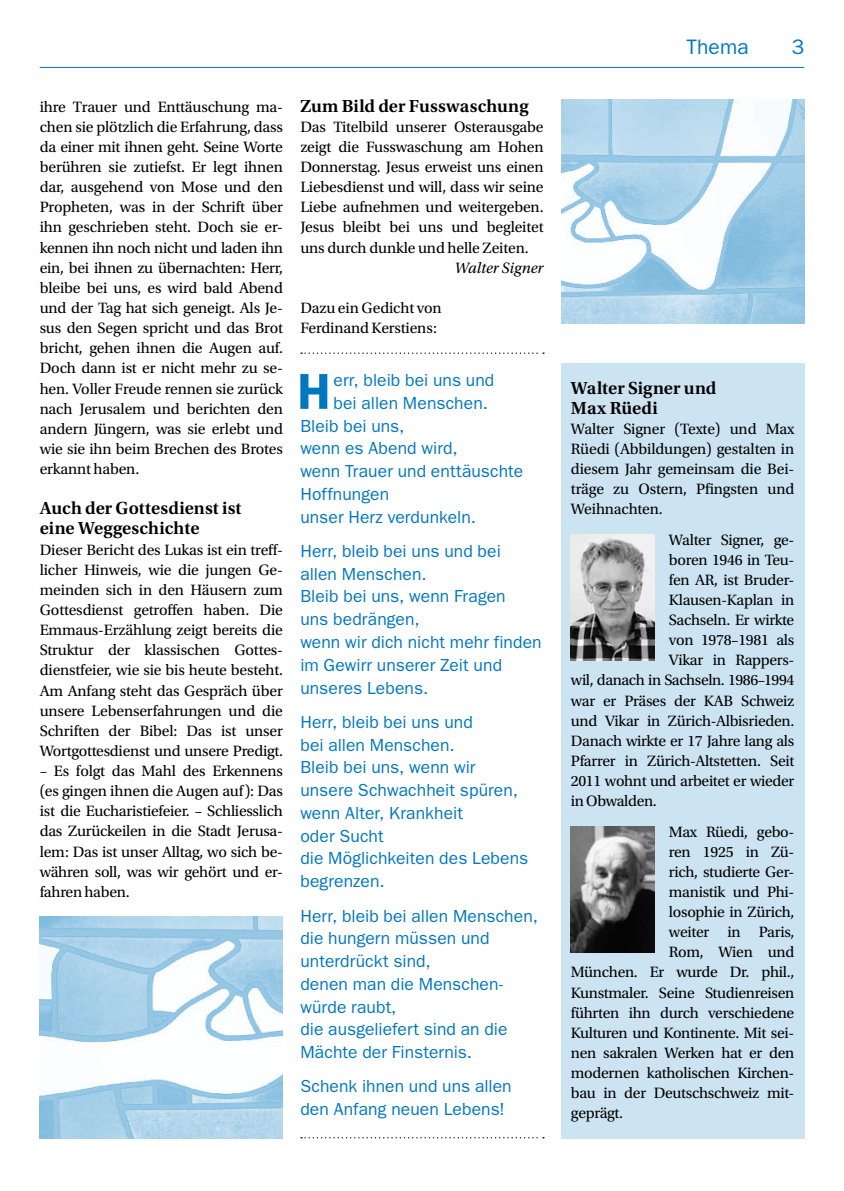
<style>
.page{position:relative;width:844px;height:1191px;background:#fff}
.page>*{position:absolute;margin:0;border:0;box-sizing:border-box;transform-origin:0 0}
.t1{font:600 50.75px "ITC Franklin Gothic Std";color:#0077bf}
.t2{font:21px "ITC Franklin Gothic Std";letter-spacing:.01em;color:#0077bf}
.t3{font:600 18.38px/20.1px "Utopia Std";letter-spacing:.005em;color:#000}
.t4{font:17.5px/22.8px "ITC Franklin Gothic Std";letter-spacing:.005em;color:#0077bf}
.t5{font:15.75px/20.1px "Utopia Std";letter-spacing:-.02em;color:#000;text-align:justify}
.t6{font:italic 15.75px "Utopia Std";color:#000}
</style>
<div class="page">
<hr style="left:40px;top:67px;width:764px;height:1px;background:#0077bf">
<svg style="left:301px;top:352px;width:243px;height:2px"></svg>
<div style="left:561px;top:363px;width:243px;height:775px;background:#cce4f2"></div>
<svg style="left:301px;top:1137px;width:243px;height:1px"></svg>
<img style="left:40px;top:917px;width:243px;height:221px">
<img style="left:561px;top:99px;width:243px;height:224px">
<img style="left:570px;top:534px;width:84px;height:126px">
<img style="left:570px;top:826px;width:84px;height:126px">
<p class="t5" style="left:40px;top:97px;width:245px">ihre Trauer und Enttäuschung ma&shy;chen sie plötzlich die Erfahrung, dass da einer mit ihnen geht. Seine Worte berühren sie zutiefst. Er legt ihnen dar, ausgehend von Mose und den Propheten, was in der Schrift über ihn geschrieben steht. Doch sie er&shy;kennen ihn noch nicht und laden ihn ein, bei ihnen zu übernachten: Herr, bleibe bei uns, es wird bald Abend und der Tag hat sich geneigt. Als Je&shy;sus den Segen spricht und das Brot bricht, gehen ihnen die Augen auf.<br>Doch dann ist er nicht mehr zu se&shy;hen. Voller Freude rennen sie zurück nach Jerusalem und berichten den andern Jüngern, was sie erlebt und wie sie ihn beim Brechen des Brotes erkannt haben.</p>
<p class="t3" style="left:40px;top:498px;width:203px">Auch der Gottesdienst ist eine Weggeschichte</p>
<p class="t5" style="left:40px;top:539px;width:245px;text-align:left">Dieser Bericht des Lukas ist ein treff&shy;licher Hinweis, wie die jungen Ge&shy;meinden sich in den Häusern zum Gottesdienst getroffen haben. Die Emmaus-Erzählung zeigt bereits die Struktur der klassischen Gottes&shy;dienstfeier, wie sie bis heute besteht.<br>Am Anfang steht das Gespräch über unsere Lebenserfahrungen und die Schriften der Bibel: Das ist unser Wortgottesdienst und unsere Predigt.</p>
<p class="t5" style="left:40px;top:761px;width:245px;text-align:left">– Es folgt das Mahl des Erkennens (es gingen ihnen die Augen auf): Das ist die Eucharistiefeier. – Schliesslich das Zurückeilen in die Stadt Jerusa&shy;lem: Das ist unser Alltag, wo sich be&shy;währen soll, was wir gehört und er&shy;fahren haben.</p>
<p class="t3" style="left:300px;top:96px;width:230px">Zum Bild der Fusswaschung</p>
<p class="t5" style="left:300px;top:117px;width:245px">Das Titelbild unserer Osterausgabe zeigt die Fusswaschung am Hohen Donnerstag. Jesus erweist uns einen Liebesdienst und will, dass wir seine Liebe aufnehmen und weitergeben.<br>Jesus bleibt bei uns und begleitet uns durch dunkle und helle Zeiten.</p>
<p class="t6" style="left:454px;top:259px;width:91px">Walter Signer</p>
<p class="t5" style="left:300px;top:298px;width:143px">Dazu ein Gedicht von<br>Ferdinand Kerstiens:</p>
<h1 class="t1" style="left:297px;top:361px;width:35px">H</h1>
<p class="t4" style="left:333px;top:369px;width:162px">err, bleib bei uns und</p>
<p class="t4" style="left:333px;top:391px;width:156px">bei allen Menschen.</p>
<p class="t4" style="left:300px;top:414px;width:106px">Bleib bei uns,</p>
<p class="t4" style="left:300px;top:437px;width:159px">wenn es Abend wird,</p>
<p class="t4" style="left:300px;top:460px;width:224px">wenn Trauer und enttäuschte</p>
<p class="t4" style="left:300px;top:482px;width:90px">Hoffnungen</p>
<p class="t4" style="left:300px;top:505px;width:177px">unser Herz verdunkeln.</p>
<p class="t4" style="left:300px;top:540px;width:243px">Herr, bleib bei uns und bei allen Menschen.<br>Bleib bei uns, wenn Fragen<br>uns bedrängen,<br>wenn wir dich nicht mehr finden im Gewirr unserer Zeit und unseres Lebens.</p>
<p class="t4" style="left:300px;top:710px;width:229px">Herr, bleib bei uns und<br>bei allen Menschen.<br>Bleib bei uns, wenn wir unsere Schwachheit spüren, wenn Alter, Krankheit<br>oder Sucht<br>die Möglichkeiten des Lebens begrenzen.</p>
<p class="t4" style="left:300px;top:904px;width:239px">Herr, bleib bei allen Menschen, die hungern müssen und unterdrückt sind,<br>denen man die Menschen&shy;würde raubt,<br>die ausgeliefert sind an die<br>Mächte der Finsternis.</p>
<p class="t4" style="left:300px;top:1075px;width:213px">Schenk ihnen und uns allen den Anfang neuen Lebens!</p>
<h2 class="t2" style="left:686px;top:35px;width:64px">Thema</h2>
<h2 class="t2" style="left:791px;top:35px;width:14px">3</h2>
<p class="t3" style="left:570px;top:378px;width:147px">Walter Signer und<br>Max Rüedi</p>
<p class="t5" style="left:570px;top:419px;width:225px">Walter Signer (Texte) und Max Rüedi (Abbildungen) gestalten in diesem Jahr gemeinsam die Bei&shy;träge zu Ostern, Pfingsten und Weihnachten.</p>
<p class="t5" style="left:668px;top:529px;width:127px">Walter Signer, ge-</p>
<p class="t5" style="left:668px;top:550px;width:127px">boren 1946 in Teu-</p>
<p class="t5" style="left:668px;top:570px;width:127px">fen AR, ist Bruder-</p>
<p class="t5" style="left:668px;top:590px;width:127px">Klausen-Kaplan in</p>
<p class="t5" style="left:668px;top:610px;width:127px">Sachseln. Er wirkte</p>
<p class="t5" style="left:668px;top:630px;width:127px">von 1978–1981 als</p>
<p class="t5" style="left:668px;top:650px;width:127px">Vikar in Rappers-</p>
<p class="t5" style="left:570px;top:670px;width:225px">wil, danach in Sachseln. 1986–1994</p>
<p class="t5" style="left:570px;top:690px;width:225px">war er Präses der KAB Schweiz</p>
<p class="t5" style="left:570px;top:711px;width:225px">und Vikar in Zürich-Albisrieden.</p>
<p class="t5" style="left:570px;top:731px;width:225px">Danach wirkte er 17 Jahre lang als</p>
<p class="t5" style="left:570px;top:751px;width:225px">Pfarrer in Zürich-Altstetten. Seit</p>
<p class="t5" style="left:570px;top:771px;width:225px">2011 wohnt und arbeitet er wieder</p>
<p class="t5" style="left:570px;top:791px;width:87px">in Obwalden.</p>
<p class="t5" style="left:668px;top:821px;width:127px">Max Rüedi, gebo-</p>
<p class="t5" style="left:668px;top:841px;width:127px">ren 1925 in Zü-</p>
<p class="t5" style="left:668px;top:862px;width:127px">rich, studierte Ger-</p>
<p class="t5" style="left:668px;top:882px;width:127px">manistik und Phi-</p>
<p class="t5" style="left:668px;top:902px;width:127px">losophie in Zürich,</p>
<p class="t5" style="left:668px;top:922px;width:127px">weiter in Paris,</p>
<p class="t5" style="left:668px;top:942px;width:127px">Rom, Wien und</p>
<p class="t5" style="left:570px;top:962px;width:225px">München. Er wurde Dr. phil.,</p>
<p class="t5" style="left:570px;top:982px;width:225px">Kunstmaler. Seine Studienreisen</p>
<p class="t5" style="left:570px;top:1002px;width:225px">führten ihn durch verschiedene</p>
<p class="t5" style="left:570px;top:1023px;width:225px">Kulturen und Kontinente. Mit sei-</p>
<p class="t5" style="left:570px;top:1043px;width:225px">nen sakralen Werken hat er den</p>
<p class="t5" style="left:570px;top:1063px;width:225px">modernen katholischen Kirchen-</p>
<p class="t5" style="left:570px;top:1083px;width:223px">bau in der Deutschschweiz mit-</p>
<p class="t5" style="left:570px;top:1103px;width:54px">geprägt.</p>
</div>
